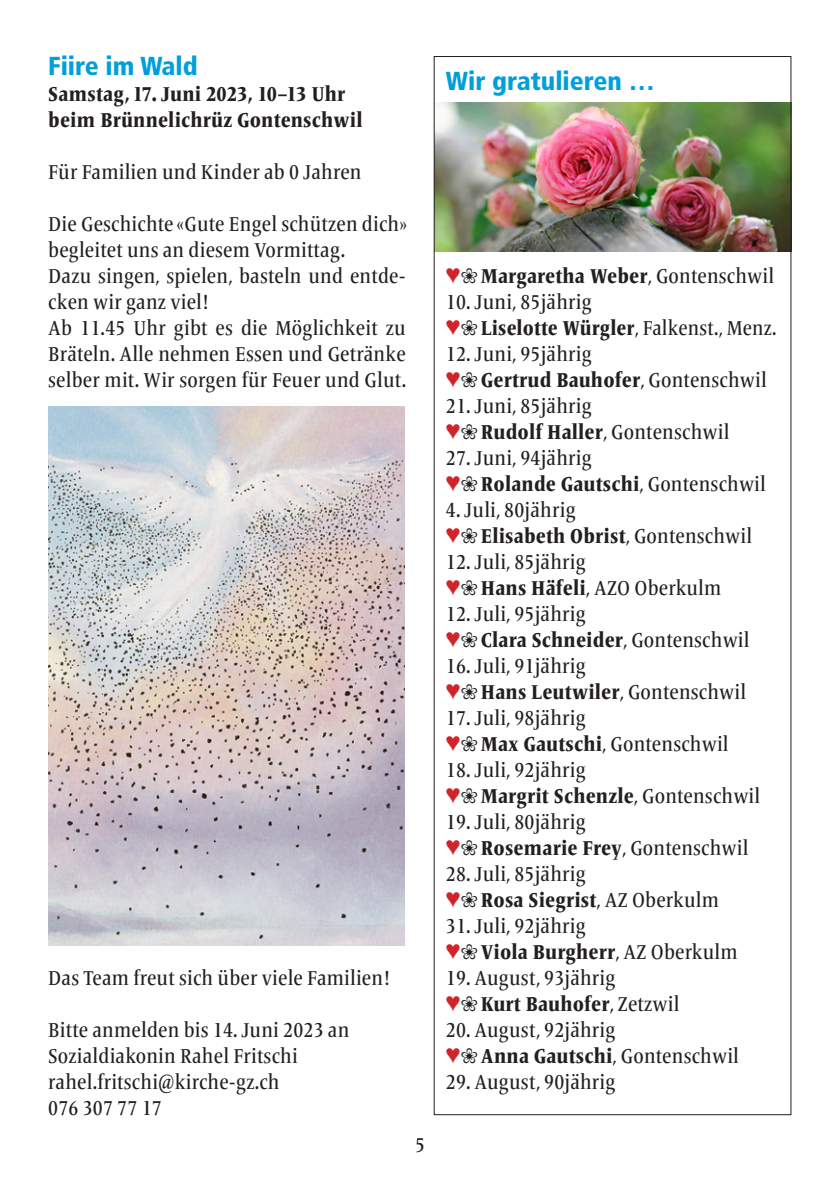
<style>
.page{position:relative;width:840px;height:1191px;background:#fff}
.page>*{position:absolute;margin:0;border:0;box-sizing:border-box;transform-origin:0 0}
.Titel{font:900 condensed 26px "Frutiger LT Std";color:#009fda}
.Grundtext{font:500 condensed 21px/26px "Frutiger Serif LT Pro";letter-spacing:.01em;color:#231f20}
.Grundtext-2{font:21px "Frutiger Serif LT Pro Hvy Cn";letter-spacing:.01em;color:#231f20}
.s1{color:#d1232a}
.s2{font-family:"Frutiger Serif LT Pro";font-weight:500;font-stretch:condensed}
.s3{font-family:"Frutiger Serif LT Pro Hvy Cn";font-weight:400;font-stretch:normal}
</style>
<div class="page">
<img style="left:435px;top:103px;width:353px;height:149px">
<img style="left:48px;top:407px;width:356px;height:539px">
<p class="Titel" style="left:48px;top:50px;width:151px">Fiire im Wald</p>
<p class="Grundtext-2" style="left:48px;top:81px;width:298px">Samstag, 17. Juni 2023, 10–13 Uhr</p>
<p class="Grundtext-2" style="left:48px;top:107px;width:315px">beim Brünnelichrüz Gontenschwil</p>
<p class="Grundtext" style="left:48px;top:159px;width:315px">Für Familien und Kinder ab 0 Jahren</p>
<p class="Grundtext" style="left:48px;top:211px;width:360px">Die Geschichte «Gute Engel schützen dich» begleitet uns an diesem Vormittag.</p>
<p class="Grundtext" style="left:48px;top:263px;width:359px">Dazu singen, spielen, basteln und entde&shy;cken wir ganz viel!</p>
<p class="Grundtext" style="left:48px;top:315px;width:359px;text-align:justify">Ab 11.45 Uhr gibt es die Möglichkeit zu Bräteln. Alle nehmen Essen und Getränke selber mit. Wir sorgen für Feuer und Glut.</p>
<p class="Grundtext" style="left:48px;top:965px;width:343px">Das Team freut sich über viele Familien!</p>
<p class="Grundtext" style="left:48px;top:1017px;width:302px">Bitte anmelden bis 14. Juni 2023 an</p>
<p class="Grundtext" style="left:48px;top:1043px;width:251px">Sozialdiakonin Rahel Fritschi</p>
<p class="Grundtext" style="left:48px;top:1069px;width:233px">rahel.fritschi@kirche-gz.ch</p>
<p class="Grundtext" style="left:48px;top:1095px;width:115px">076 307 77 17</p>
<p class="Grundtext" style="left:415px;top:1131px;width:11px">5</p>
<p class="Titel" style="left:445px;top:65px;width:210px">Wir gratulieren …</p>
<p class="Grundtext-2" style="left:445px;top:263px;width:329px"><span class="s1">♥</span>❀ Margaretha Weber<span class="s2">, Gontenschwil</span></p>
<p class="Grundtext" style="left:445px;top:289px;width:147px">10. Juni, 85jährig</p>
<p class="Grundtext-2" style="left:445px;top:315px;width:332px"><span class="s1">♥</span>❀ Liselotte Würgler<span class="s2">, Falkenst., Menz.</span></p>
<p class="Grundtext" style="left:445px;top:341px;width:147px">12. Juni, 95jährig</p>
<p class="Grundtext-2" style="left:445px;top:367px;width:322px"><span class="s1">♥</span>❀ Gertrud Bauhofer<span class="s2">, Gontenschwil</span></p>
<p class="Grundtext" style="left:445px;top:393px;width:147px">21. Juni, 85jährig</p>
<p class="Grundtext" style="left:445px;top:419px;width:285px"><span class="s1">♥</span>❀ <span class="s3">Rudolf Haller</span>, Gontenschwil</p>
<p class="Grundtext" style="left:445px;top:445px;width:147px">27. Juni, 94jährig</p>
<p class="Grundtext-2" style="left:445px;top:471px;width:321px"><span class="s1">♥</span>❀ Rolande Gautschi<span class="s2">, Gontenschwil</span></p>
<p class="Grundtext" style="left:445px;top:497px;width:131px">4. Juli, 80jährig</p>
<p class="Grundtext-2" style="left:445px;top:523px;width:307px"><span class="s1">♥</span>❀ Elisabeth Obrist<span class="s2">, Gontenschwil</span></p>
<p class="Grundtext" style="left:445px;top:549px;width:141px">12. Juli, 85jährig</p>
<p class="Grundtext" style="left:445px;top:575px;width:277px"><span class="s1">♥</span>❀ <span class="s3">Hans Häfeli</span>, AZO Oberkulm</p>
<p class="Grundtext" style="left:445px;top:601px;width:141px">12. Juli, 95jährig</p>
<p class="Grundtext-2" style="left:445px;top:627px;width:305px"><span class="s1">♥</span>❀ Clara Schneider<span class="s2">, Gontenschwil</span></p>
<p class="Grundtext" style="left:445px;top:653px;width:141px">16. Juli, 91jährig</p>
<p class="Grundtext-2" style="left:445px;top:679px;width:301px"><span class="s1">♥</span>❀ Hans Leutwiler<span class="s2">, Gontenschwil</span></p>
<p class="Grundtext" style="left:445px;top:705px;width:141px">17. Juli, 98jährig</p>
<p class="Grundtext" style="left:445px;top:731px;width:284px"><span class="s1">♥</span>❀ <span class="s3">Max Gautschi</span>, Gontenschwil</p>
<p class="Grundtext" style="left:445px;top:757px;width:141px">18. Juli, 92jährig</p>
<p class="Grundtext-2" style="left:445px;top:783px;width:315px"><span class="s1">♥</span>❀ Margrit Schenzle<span class="s2">, Gontenschwil</span></p>
<p class="Grundtext" style="left:445px;top:809px;width:141px">19. Juli, 80jährig</p>
<p class="Grundtext-2" style="left:445px;top:835px;width:304px"><span class="s1">♥</span>❀ Rosemarie Frey<span class="s2">, Gontenschwil</span></p>
<p class="Grundtext" style="left:445px;top:861px;width:141px">28. Juli, 85jährig</p>
<p class="Grundtext-2" style="left:445px;top:887px;width:274px"><span class="s1">♥</span>❀ Rosa Siegrist<span class="s2">, AZ Oberkulm</span></p>
<p class="Grundtext" style="left:445px;top:913px;width:141px">31. Juli, 92jährig</p>
<p class="Grundtext-2" style="left:445px;top:939px;width:293px"><span class="s1">♥</span>❀ Viola Burgherr<span class="s2">, AZ Oberkulm</span></p>
<p class="Grundtext" style="left:445px;top:965px;width:171px">19. August, 93jährig</p>
<p class="Grundtext-2" style="left:445px;top:991px;width:235px"><span class="s1">♥</span>❀ Kurt Bauhofer<span class="s2">, Zetzwil</span></p>
<p class="Grundtext" style="left:445px;top:1017px;width:171px">20. August, 92jährig</p>
<p class="Grundtext" style="left:445px;top:1043px;width:294px"><span class="s1">♥</span>❀ <span class="s3">Anna Gautschi</span>, Gontenschwil</p>
<p class="Grundtext" style="left:445px;top:1069px;width:171px">29. August, 90jährig</p>
</div>
